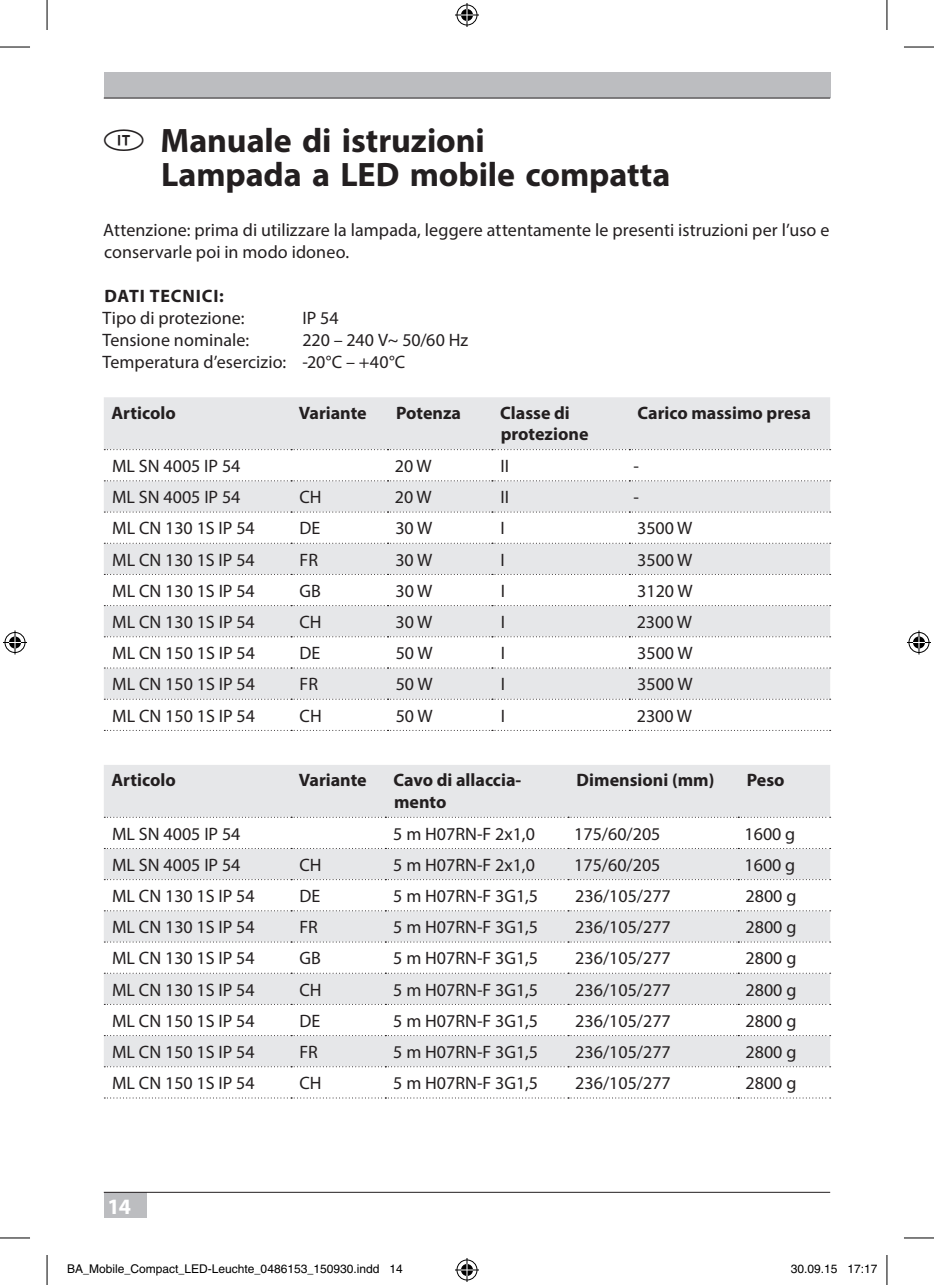
<style>
.page{position:relative;width:934px;height:1285px;background:#fff}
.page>*{position:absolute;margin:0;border:0;box-sizing:border-box;transform-origin:0 0}
.t1{font:700 34px/34px "Myriad Pro";letter-spacing:-.005em;color:#231f20}
.t2{font:700 22px "Myriad Pro";color:#fff}
.t3{font:18px/22px "Myriad Pro";color:#231f20}
.t4{font:700 18px/21.6px "Myriad Pro";color:#231f20}
.t5{font:12px "Helvetica";color:#000}
.s1{font-family:"Brennenstuhl Country Pi";font-weight:400;font-size:25px}
</style>
<div class="page">
<div style="left:104px;top:1192px;width:42px;height:25px;background:#bcbdc0"></div>
<div style="left:104px;top:73px;width:725px;height:25px;background:#bcbdc0"></div>
<hr style="left:104px;top:98px;width:725px;height:1px;background:#231f20">
<hr style="left:104px;top:1192px;width:725px;height:1px;background:#231f20">
<svg style="left:104px;top:397px;width:725px;height:301px;fill:#e6e7e9"></svg>
<svg style="left:104px;top:449px;width:726px;height:1px"></svg>
<svg style="left:104px;top:480px;width:726px;height:1px"></svg>
<svg style="left:104px;top:511px;width:726px;height:1px"></svg>
<svg style="left:104px;top:543px;width:726px;height:1px"></svg>
<svg style="left:104px;top:574px;width:726px;height:1px"></svg>
<svg style="left:104px;top:605px;width:726px;height:1px"></svg>
<svg style="left:104px;top:636px;width:726px;height:1px"></svg>
<svg style="left:104px;top:667px;width:726px;height:1px"></svg>
<svg style="left:104px;top:698px;width:726px;height:1px"></svg>
<svg style="left:104px;top:730px;width:726px;height:1px"></svg>
<svg style="left:104px;top:765px;width:725px;height:301px;fill:#e6e7e9"></svg>
<svg style="left:104px;top:816px;width:726px;height:1px"></svg>
<svg style="left:104px;top:848px;width:726px;height:1px"></svg>
<svg style="left:104px;top:879px;width:726px;height:1px"></svg>
<svg style="left:104px;top:910px;width:726px;height:1px"></svg>
<svg style="left:104px;top:941px;width:726px;height:1px"></svg>
<svg style="left:104px;top:972px;width:726px;height:1px"></svg>
<svg style="left:104px;top:1004px;width:726px;height:1px"></svg>
<svg style="left:104px;top:1035px;width:726px;height:1px"></svg>
<svg style="left:104px;top:1066px;width:726px;height:1px"></svg>
<svg style="left:104px;top:1097px;width:726px;height:1px"></svg>
<hr style="left:0;top:47px;width:30px;height:1px;background:#000">
<hr style="left:903px;top:47px;width:30px;height:1px;background:#000">
<hr style="left:0;top:1237px;width:30px;height:1px;background:#000">
<hr style="left:903px;top:1237px;width:30px;height:1px;background:#000">
<hr style="left:47px;top:0;width:1px;height:30px;background:#000">
<hr style="left:47px;top:1255px;width:1px;height:30px;background:#000">
<hr style="left:886px;top:0;width:1px;height:30px;background:#000">
<hr style="left:886px;top:1255px;width:1px;height:30px;background:#000">
<svg style="left:455px;top:3px;width:24px;height:24px"></svg>
<svg style="left:455px;top:1258px;width:24px;height:24px"></svg>
<svg style="left:3px;top:630px;width:24px;height:24px"></svg>
<svg style="left:907px;top:630px;width:23px;height:24px"></svg>
<h1 class="t1" style="left:161px;top:122px;width:510px;text-indent:-57px"><span class="s1">J</span> Manuale di istruzioni<br>Lampada a LED mobile compatta</h1>
<p class="t3" style="left:103px;top:219px;width:727px">Attenzione: prima di utilizzare la lampada, leggere attentamente le presenti istruzioni per l’uso e conservarle poi in modo idoneo.</p>
<p class="t4" style="left:104px;top:285px;width:56px">Dati tecnici</p>
<p class="t4" style="left:219px;top:285px;width:6px">:</p>
<p class="t3" style="left:102px;top:307px;width:144px">Tipo di protezione:</p>
<p class="t3" style="left:302px;top:307px;width:38px">IP 54</p>
<p class="t3" style="left:102px;top:329px;width:148px">Tensione nominale:</p>
<p class="t3" style="left:102px;top:329px;width:367px;text-indent:200px">220 – 240 V~ 50/60 Hz<br>Temperatura d’esercizio: -20°C – +40°C</p>
<p class="t4" style="left:111px;top:401px;width:66px">Articolo</p>
<p class="t4" style="left:298px;top:401px;width:69px">Variante</p>
<p class="t4" style="left:396px;top:401px;width:66px">Potenza</p>
<p class="t4" style="left:500px;top:401px;width:90px">Classe di protezione</p>
<p class="t4" style="left:637px;top:401px;width:175px">Carico massimo presa</p>
<p class="t3" style="left:112px;top:455px;width:130px">ML SN 4005 IP 54</p>
<p class="t3" style="left:394px;top:455px;width:38px">20 W</p>
<p class="t3" style="left:500px;top:455px;width:10px">II</p>
<p class="t3" style="left:633px;top:455px;width:7px">-</p>
<p class="t3" style="left:112px;top:486px;width:130px">ML SN 4005 IP 54</p>
<p class="t3" style="left:299px;top:486px;width:24px">CH</p>
<p class="t3" style="left:394px;top:486px;width:38px">20 W</p>
<p class="t3" style="left:500px;top:486px;width:10px">II</p>
<p class="t3" style="left:633px;top:486px;width:7px">-</p>
<p class="t3" style="left:112px;top:517px;width:144px">ML CN 130 1S IP 54</p>
<p class="t3" style="left:299px;top:517px;width:22px">DE</p>
<p class="t3" style="left:395px;top:517px;width:38px">30 W</p>
<p class="t3" style="left:500px;top:517px;width:6px">I</p>
<p class="t3" style="left:637px;top:517px;width:57px">3500 W</p>
<p class="t3" style="left:112px;top:548px;width:144px">ML CN 130 1S IP 54</p>
<p class="t3" style="left:299px;top:548px;width:20px">FR</p>
<p class="t3" style="left:395px;top:548px;width:38px">30 W</p>
<p class="t3" style="left:500px;top:548px;width:6px">I</p>
<p class="t3" style="left:637px;top:548px;width:57px">3500 W</p>
<p class="t3" style="left:112px;top:579px;width:144px">ML CN 130 1S IP 54</p>
<p class="t3" style="left:299px;top:579px;width:23px">GB</p>
<p class="t3" style="left:395px;top:579px;width:38px">30 W</p>
<p class="t3" style="left:500px;top:579px;width:6px">I</p>
<p class="t3" style="left:637px;top:579px;width:57px">3120 W</p>
<p class="t3" style="left:112px;top:610px;width:144px">ML CN 130 1S IP 54</p>
<p class="t3" style="left:299px;top:610px;width:24px">CH</p>
<p class="t3" style="left:395px;top:610px;width:38px">30 W</p>
<p class="t3" style="left:500px;top:610px;width:6px">I</p>
<p class="t3" style="left:636px;top:610px;width:57px">2300 W</p>
<p class="t3" style="left:112px;top:642px;width:144px">ML CN 150 1S IP 54</p>
<p class="t3" style="left:299px;top:642px;width:22px">DE</p>
<p class="t3" style="left:395px;top:642px;width:38px">50 W</p>
<p class="t3" style="left:500px;top:642px;width:6px">I</p>
<p class="t3" style="left:637px;top:642px;width:57px">3500 W</p>
<p class="t3" style="left:112px;top:673px;width:144px">ML CN 150 1S IP 54</p>
<p class="t3" style="left:299px;top:673px;width:20px">FR</p>
<p class="t3" style="left:395px;top:673px;width:38px">50 W</p>
<p class="t3" style="left:500px;top:673px;width:6px">I</p>
<p class="t3" style="left:637px;top:673px;width:57px">3500 W</p>
<p class="t3" style="left:112px;top:704px;width:144px">ML CN 150 1S IP 54</p>
<p class="t3" style="left:299px;top:704px;width:24px">CH</p>
<p class="t3" style="left:395px;top:704px;width:38px">50 W</p>
<p class="t3" style="left:500px;top:704px;width:6px">I</p>
<p class="t3" style="left:636px;top:704px;width:57px">2300 W</p>
<p class="t4" style="left:111px;top:769px;width:66px">Articolo</p>
<p class="t4" style="left:298px;top:769px;width:69px">Variante</p>
<p class="t4" style="left:393px;top:769px;width:129px">Cavo di allaccia&shy;mento</p>
<p class="t4" style="left:576px;top:769px;width:139px">Dimensioni (mm)</p>
<p class="t4" style="left:746px;top:769px;width:39px">Peso</p>
<p class="t3" style="left:112px;top:822px;width:130px">ML SN 4005 IP 54</p>
<p class="t3" style="left:393px;top:822px;width:143px">5 m H07RN-F 2x1,0</p>
<p class="t3" style="left:574px;top:822px;width:88px">175/60/205</p>
<p class="t3" style="left:744px;top:822px;width:52px">1600 g</p>
<p class="t3" style="left:112px;top:853px;width:130px">ML SN 4005 IP 54</p>
<p class="t3" style="left:299px;top:853px;width:24px">CH</p>
<p class="t3" style="left:393px;top:853px;width:143px">5 m H07RN-F 2x1,0</p>
<p class="t3" style="left:574px;top:853px;width:88px">175/60/205</p>
<p class="t3" style="left:744px;top:853px;width:52px">1600 g</p>
<p class="t3" style="left:112px;top:884px;width:144px">ML CN 130 1S IP 54</p>
<p class="t3" style="left:299px;top:884px;width:22px">DE</p>
<p class="t3" style="left:393px;top:884px;width:146px">5 m H07RN-F 3G1,5</p>
<p class="t3" style="left:575px;top:884px;width:97px">236/105/277</p>
<p class="t3" style="left:745px;top:884px;width:52px">2800 g</p>
<p class="t3" style="left:112px;top:916px;width:144px">ML CN 130 1S IP 54</p>
<p class="t3" style="left:299px;top:916px;width:20px">FR</p>
<p class="t3" style="left:393px;top:916px;width:146px">5 m H07RN-F 3G1,5</p>
<p class="t3" style="left:575px;top:916px;width:97px">236/105/277</p>
<p class="t3" style="left:745px;top:916px;width:52px">2800 g</p>
<p class="t3" style="left:112px;top:947px;width:144px">ML CN 130 1S IP 54</p>
<p class="t3" style="left:299px;top:947px;width:23px">GB</p>
<p class="t3" style="left:393px;top:947px;width:146px">5 m H07RN-F 3G1,5</p>
<p class="t3" style="left:575px;top:947px;width:97px">236/105/277</p>
<p class="t3" style="left:745px;top:947px;width:52px">2800 g</p>
<p class="t3" style="left:112px;top:978px;width:144px">ML CN 130 1S IP 54</p>
<p class="t3" style="left:299px;top:978px;width:24px">CH</p>
<p class="t3" style="left:393px;top:978px;width:146px">5 m H07RN-F 3G1,5</p>
<p class="t3" style="left:575px;top:978px;width:97px">236/105/277</p>
<p class="t3" style="left:745px;top:978px;width:52px">2800 g</p>
<p class="t3" style="left:112px;top:1009px;width:144px">ML CN 150 1S IP 54</p>
<p class="t3" style="left:299px;top:1009px;width:22px">DE</p>
<p class="t3" style="left:393px;top:1009px;width:146px">5 m H07RN-F 3G1,5</p>
<p class="t3" style="left:575px;top:1009px;width:97px">236/105/277</p>
<p class="t3" style="left:745px;top:1009px;width:52px">2800 g</p>
<p class="t3" style="left:112px;top:1040px;width:144px">ML CN 150 1S IP 54</p>
<p class="t3" style="left:299px;top:1040px;width:20px">FR</p>
<p class="t3" style="left:393px;top:1040px;width:146px">5 m H07RN-F 3G1,5</p>
<p class="t3" style="left:575px;top:1040px;width:97px">236/105/277</p>
<p class="t3" style="left:745px;top:1040px;width:52px">2800 g</p>
<p class="t3" style="left:112px;top:1071px;width:144px">ML CN 150 1S IP 54</p>
<p class="t3" style="left:299px;top:1071px;width:24px">CH</p>
<p class="t3" style="left:393px;top:1071px;width:146px">5 m H07RN-F 3G1,5</p>
<p class="t3" style="left:575px;top:1071px;width:97px">236/105/277</p>
<p class="t3" style="left:745px;top:1071px;width:52px">2800 g</p>
<p class="t2" style="left:107px;top:1192px;width:25px">14</p>
<p class="t5" style="left:67px;top:1261px;width:337px">BA_Mobile_Compact_LED-Leuchte_0486153_150930.indd 14</p>
<p class="t5" style="left:790px;top:1261px;width:88px">30.09.15 17:17</p>
</div>
